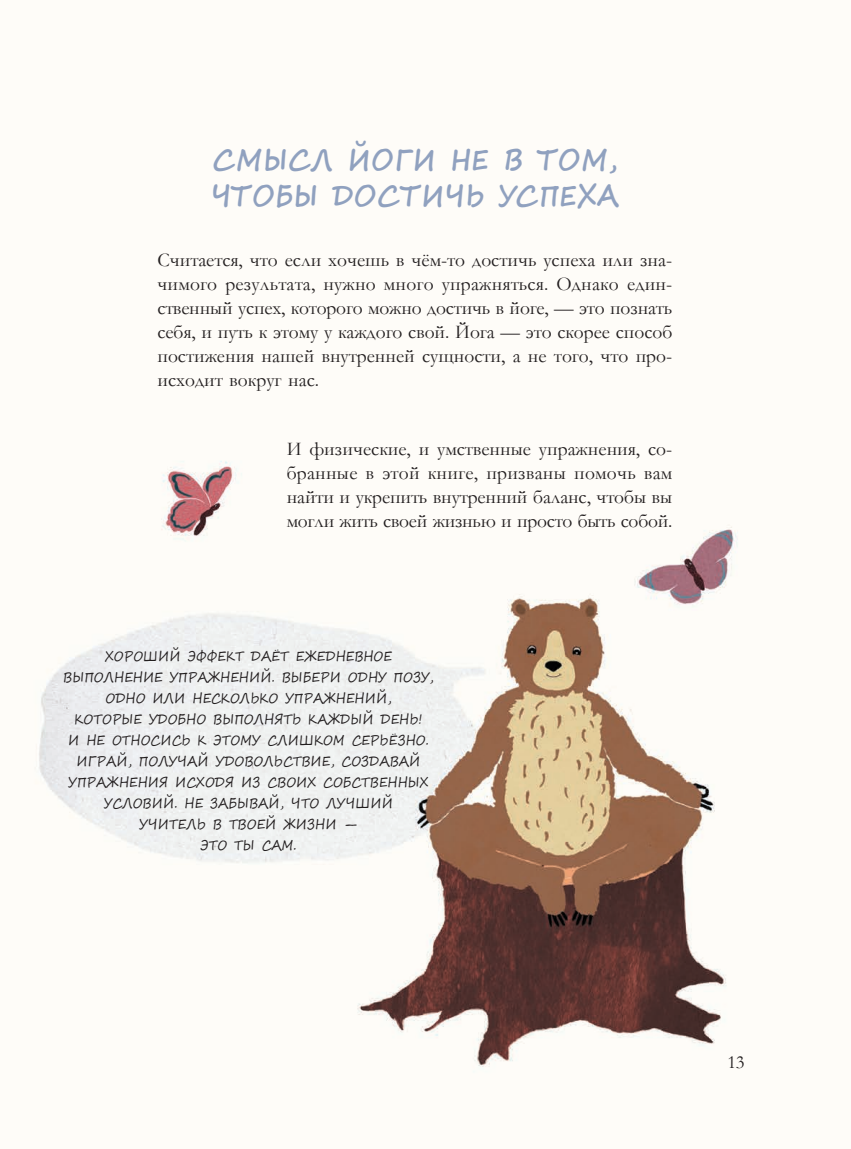
<style>
.page{position:relative;width:851px;height:1149px;background:#fff}
.page>*{position:absolute;margin:0;border:0;box-sizing:border-box;transform-origin:0 0}
.t1{font:700 28.5px/36px "Segoe Script";color:#90a1bf;scale:.9 1}
.t2{font:19.5px/24px "Garamond";letter-spacing:-.005em;color:#231f20;text-align:justify}
.t3{font:18.75px "Garamond";color:#231f20}
.t4{font:13.5px/21px "Segoe Script";letter-spacing:.01em;color:#231f20;text-align:center;scale:.9 1}
</style>
<div class="page">
<img style="left:34px;top:461px;width:704px;height:606px">
<p class="t1" style="left:211px;top:143px;width:455px">СМЫСЛ ЙОГИ НЕ В ТОМ,<br>ЧТОБЫ ДОСТИЧЬ УСПЕХА</p>
<p class="t2" style="left:157px;top:247px;width:516px">Считается, что если хочешь в чём-то достичь успеха или зна&shy;чимого результата, нужно много упражняться. Однако един&shy;ственный успех, которого можно достичь в йоге, — это познать себя, и путь к этому у каждого свой. Йога — это скорее способ постижения нашей внутренней сущности, а не того, что про&shy;исходит вокруг нас.</p>
<p class="t2" style="left:287px;top:436px;width:387px">И физические, и умственные упражнения, со&shy;бранные в этой книге, призваны помочь вам найти и укрепить внутренний баланс, чтобы вы могли жить своей жизнью и просто быть собой.</p>
<p class="t4" style="left:63px;top:646px;width:413px">ХОРОШИЙ ЭФФЕКТ ДАЁТ ЕЖЕДНЕВНОЕ<br>ВЫПОЛНЕНИЕ УПРАЖНЕНИЙ. ВЫБЕРИ ОДНУ ПОЗУ,<br>ОДНО ИЛИ НЕСКОЛЬКО УПРАЖНЕНИЙ,<br>КОТОРЫЕ УДОБНО ВЫПОЛНЯТЬ КАЖДЫЙ ДЕНЬ!<br>И НЕ ОТНОСИСЬ К ЭТОМУ СЛИШКОМ СЕРЬЁЗНО.<br>ИГРАЙ, ПОЛУЧАЙ УДОВОЛЬСТВИЕ, СОЗДАВАЙ<br>УПРАЖНЕНИЯ ИСХОДЯ ИЗ СВОИХ СОБСТВЕННЫХ<br>УСЛОВИЙ. НЕ ЗАБЫВАЙ, ЧТО ЛУЧШИЙ<br>УЧИТЕЛЬ В ТВОЕЙ ЖИЗНИ —<br>ЭТО ТЫ САМ.</p>
<p class="t3" style="left:727px;top:1048px;width:19px">13</p>
</div>
